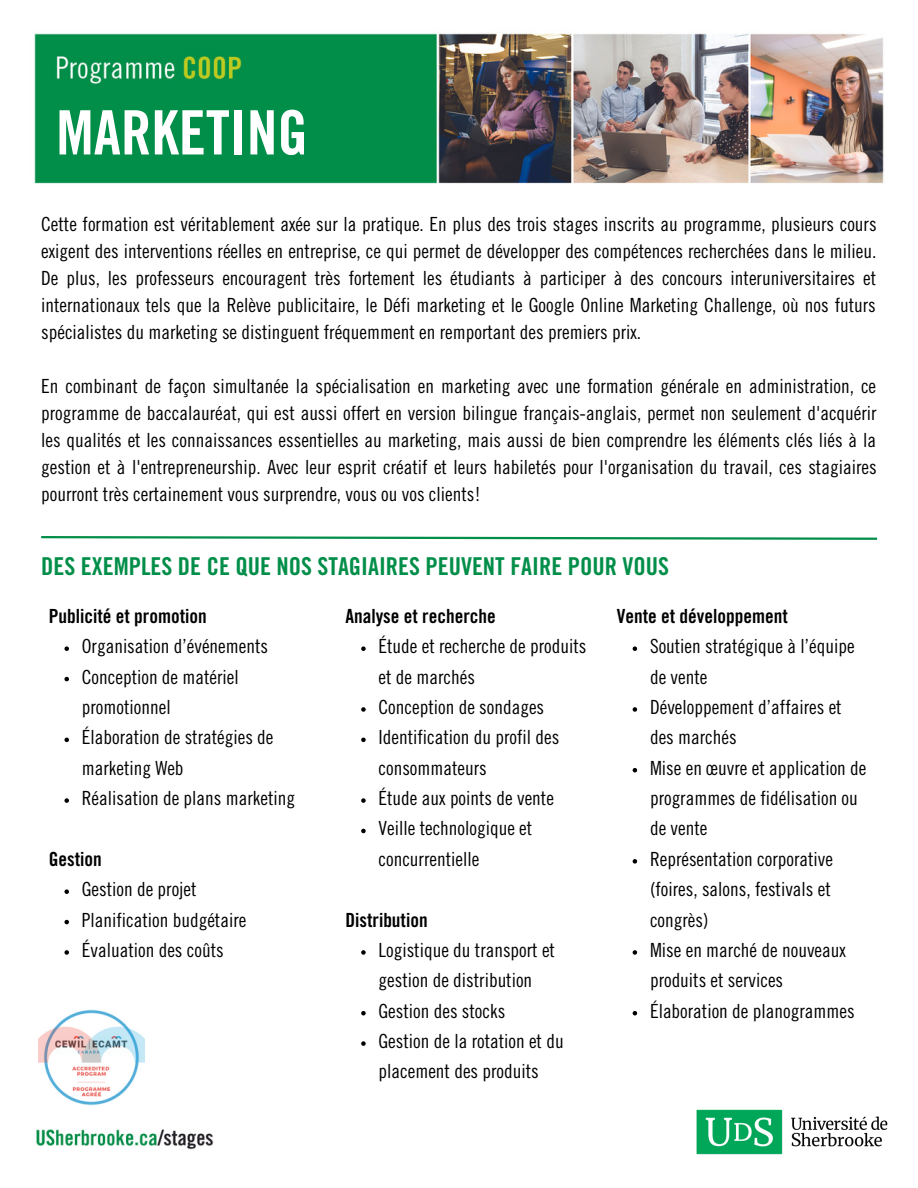
<style>
.page{position:relative;width:918px;height:1188px;background:#fff}
.page>*{position:absolute;margin:0;border:0;box-sizing:border-box;transform-origin:0 0}
.t1{font:61.2px "Trade Gothic LT Std Bd Cn 20";color:#fff}
.t2{font:24.6px "Trade Gothic LT Std Bd Cn 20";color:#018e49}
.t3{font:19.5px/30.3px "Trade Gothic LT Std Cn 18";color:#000}
.t4{font:19.5px "Trade Gothic LT Std Bd Cn 20";color:#000}
</style>
<div class="page">
<img style="left:34px;top:33px;width:850px;height:1117px">
<div style="left:643px;top:1082px;width:275px;height:106px;background:#fff"></div>
<img style="left:696px;top:1109px;width:192px;height:46px">
<img style="left:39px;top:1004px;width:105px;height:106px">
<svg style="left:39px;top:535px;width:840px;height:6px"></svg>
<svg style="left:633px;top:646px;width:4px;height:5px"></svg>
<svg style="left:633px;top:707px;width:4px;height:5px"></svg>
<svg style="left:633px;top:768px;width:4px;height:4px"></svg>
<svg style="left:633px;top:859px;width:4px;height:5px"></svg>
<svg style="left:633px;top:950px;width:4px;height:5px"></svg>
<svg style="left:633px;top:1011px;width:4px;height:4px"></svg>
<svg style="left:64px;top:646px;width:5px;height:5px"></svg>
<svg style="left:64px;top:677px;width:5px;height:4px"></svg>
<svg style="left:64px;top:738px;width:5px;height:4px"></svg>
<svg style="left:64px;top:798px;width:5px;height:5px"></svg>
<svg style="left:64px;top:889px;width:5px;height:5px"></svg>
<svg style="left:64px;top:920px;width:5px;height:4px"></svg>
<svg style="left:64px;top:950px;width:5px;height:5px"></svg>
<svg style="left:361px;top:646px;width:5px;height:5px"></svg>
<svg style="left:361px;top:707px;width:5px;height:5px"></svg>
<svg style="left:361px;top:738px;width:5px;height:4px"></svg>
<svg style="left:361px;top:798px;width:5px;height:5px"></svg>
<svg style="left:361px;top:829px;width:5px;height:4px"></svg>
<svg style="left:361px;top:950px;width:5px;height:5px"></svg>
<svg style="left:361px;top:1011px;width:5px;height:4px"></svg>
<svg style="left:361px;top:1041px;width:5px;height:5px"></svg>
<p class="t1" style="left:56px;top:110px;width:253px">MARKETING</p>
<p class="t3" style="left:41px;top:213px;width:837px;line-height:27px;text-align:justify">Cette formation est véritablement axée sur la pratique. En plus des trois stages inscrits au programme, plusieurs cours exigent des interventions réelles en entreprise, ce qui permet de développer des compétences recherchées dans le milieu.<br>De plus, les professeurs encouragent très fortement les étudiants à participer à des concours interuniversitaires et internationaux tels que la Relève publicitaire, le Défi marketing et le Google Online Marketing Challenge, où nos futurs spécialistes du marketing se distinguent fréquemment en remportant des premiers prix.</p>
<p class="t3" style="left:41px;top:375px;width:837px;line-height:27px;text-align:justify">En combinant de façon simultanée la spécialisation en marketing avec une formation générale en administration, ce programme de baccalauréat, qui est aussi offert en version bilingue français-anglais, permet non seulement d'acquérir les qualités et les connaissances essentielles au marketing, mais aussi de bien comprendre les éléments clés liés à la gestion et à l'entrepreneurship. Avec leur esprit créatif et leurs habiletés pour l'organisation du travail, ces stagiaires pourront très certainement vous surprendre, vous ou vos clients!</p>
<p class="t2" style="left:41px;top:557px;width:629px">DES EXEMPLES DE CE QUE NOS STAGIAIRES PEUVENT FAIRE POUR VOUS</p>
<p class="t4" style="left:49px;top:609px;width:160px">Publicité et promotion</p>
<p class="t3" style="left:82px;top:634px;width:188px">Organisation d’événements</p>
<p class="t3" style="left:82px;top:664px;width:159px">Conception de matériel promotionnel</p>
<p class="t3" style="left:82px;top:725px;width:193px">Élaboration de stratégies de marketing Web</p>
<p class="t3" style="left:82px;top:786px;width:215px">Réalisation de plans marketing</p>
<p class="t4" style="left:49px;top:852px;width:55px">Gestion</p>
<p class="t3" style="left:82px;top:877px;width:116px">Gestion de projet</p>
<p class="t3" style="left:82px;top:907px;width:166px">Planification budgétaire</p>
<p class="t3" style="left:82px;top:937px;width:143px">Évaluation des coûts</p>
<p class="t4" style="left:345px;top:609px;width:152px">Analyse et recherche</p>
<p class="t3" style="left:379px;top:634px;width:209px">Étude et recherche de produits et de marchés</p>
<p class="t3" style="left:379px;top:694px;width:167px">Conception de sondages</p>
<p class="t3" style="left:379px;top:725px;width:182px">Identification du profil des consommateurs</p>
<p class="t3" style="left:379px;top:786px;width:177px">Étude aux points de vente</p>
<p class="t3" style="left:379px;top:816px;width:155px">Veille technologique et concurrentielle</p>
<p class="t4" style="left:345px;top:913px;width:84px">Distribution</p>
<p class="t3" style="left:379px;top:937px;width:178px">Logistique du transport et gestion de distribution</p>
<p class="t3" style="left:379px;top:998px;width:128px">Gestion des stocks</p>
<p class="t3" style="left:379px;top:1029px;width:187px">Gestion de la rotation et du placement des produits</p>
<p class="t4" style="left:617px;top:609px;width:173px">Vente et développement</p>
<p class="t3" style="left:650px;top:634px;width:206px">Soutien stratégique à l’équipe de vente</p>
<p class="t3" style="left:650px;top:694px;width:193px">Développement d’affaires et des marchés</p>
<p class="t3" style="left:650px;top:755px;width:218px">Mise en œuvre et application de programmes de fidélisation ou de vente</p>
<p class="t3" style="left:650px;top:846px;width:185px;text-align:justify">Représentation corporative (foires, salons, festivals et congrès)</p>
<p class="t3" style="left:650px;top:937px;width:197px">Mise en marché de nouveaux produits et services</p>
<p class="t3" style="left:650px;top:998px;width:206px">Élaboration de planogrammes</p>
</div>
